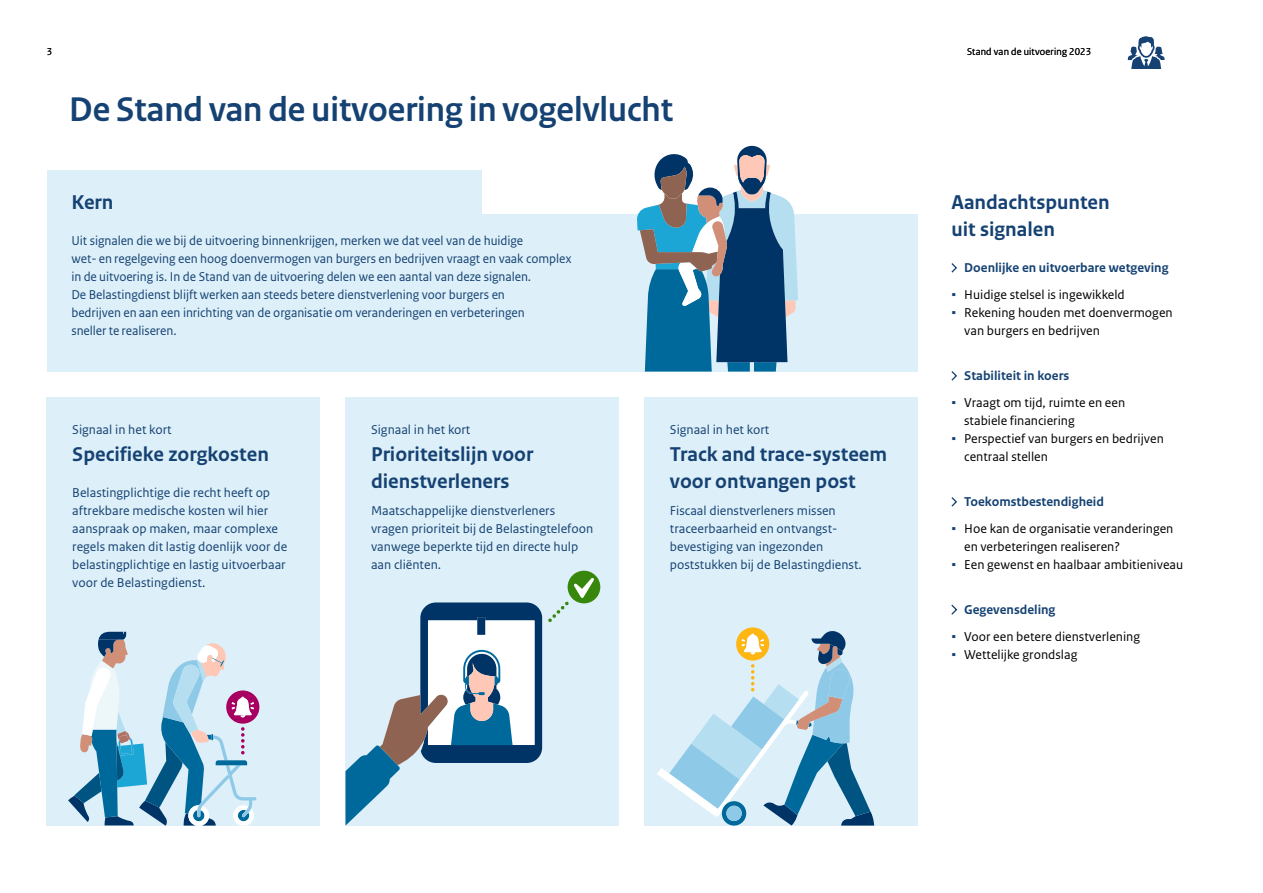
<style>
.page{position:relative;width:1263px;height:893px;background:#fff}
.page>*{position:absolute;margin:0;border:0;box-sizing:border-box;transform-origin:0 0}
.H2_Kop_Voorwoord_nie{font:700 36px "Rijksoverheid Sans Heading";color:#154273}
.H3_Kop_kader_dashboa{font:700 21px/27px "Rijksoverheid Sans Text";color:#154273}
.P_Platte_tekst_kader{font:13.5px/18px "Rijksoverheid Sans Text";color:#154273}
.t1{font:13.5px/18px "Rijksoverheid Sans Text";color:#000}
.H4_Subkop_dashboard{font:700 13.5px "Rijksoverheid Sans Text";color:#154273}
.P_Signaal_kader_dash{font:13.5px "Rijksoverheid Sans Text";color:#154273}
.t2{font:10.5px "Rijksoverheid Sans Heading";letter-spacing:.02em;color:#000}
.s1{font-family:"Impact";color:#154273}
</style>
<div class="page">
<div style="left:47px;top:170px;width:870px;height:202px;background:#ddeff8"></div>
<div style="left:482px;top:170px;width:451px;height:43px;background:#fff"></div>
<div style="left:345px;top:397px;width:274px;height:429px;background:#ddeff8"></div>
<div style="left:47px;top:397px;width:273px;height:429px;background:#ddeff8"></div>
<div style="left:644px;top:397px;width:273px;height:429px;background:#ddeff8"></div>
<svg style="left:637px;top:146px;width:161px;height:226px"></svg>
<div style="left:568px;top:571px;width:32px;height:32px;background:#38870d;border-radius:50%"></div>
<svg style="left:548px;top:578px;width:46px;height:44px"></svg>
<svg style="left:345px;top:602px;width:197px;height:224px"></svg>
<svg style="left:68px;top:632px;width:191px;height:194px"></svg>
<svg style="left:657px;top:627px;width:217px;height:199px"></svg>
<svg style="left:1128px;top:36px;width:37px;height:33px"></svg>
<svg style="left:951px;top:263px;width:6px;height:10px"></svg>
<svg style="left:951px;top:371px;width:6px;height:10px"></svg>
<svg style="left:951px;top:497px;width:6px;height:10px"></svg>
<svg style="left:951px;top:604px;width:7px;height:11px"></svg>
<p class="t2" style="left:47px;top:45px;width:7px">3</p>
<p class="t2" style="left:967px;top:45px;width:126px">Stand van de uitvoering 2023</p>
<h2 class="H2_Kop_Voorwoord_nie" style="left:69px;top:89px;width:605px">De Stand van de uitvoering in vogelvlucht</h2>
<h3 class="H3_Kop_kader_dashboa" style="left:71px;top:189px;width:44px">Kern</h3>
<p class="P_Platte_tekst_kader" style="left:71px;top:232px;width:502px">Uit signalen die we bij de uitvoering binnenkrijgen, merken we dat veel van de huidige<br>wet- en regelgeving een hoog doenvermogen van burgers en bedrijven vraagt en vaak complex in de uitvoering is. In de Stand van de uitvoering delen we een aantal van deze signalen.<br>De Belastingdienst blijft werken aan steeds betere dienstverlening voor burgers en<br>bedrijven en aan een inrichting van de organisatie om veranderingen en verbeteringen<br>sneller te realiseren.</p>
<p class="P_Signaal_kader_dash" style="left:72px;top:422px;width:101px">Signaal in het kort</p>
<h3 class="H3_Kop_kader_dashboa" style="left:72px;top:441px;width:198px">Specifieke zorgkosten</h3>
<p class="P_Platte_tekst_kader" style="left:72px;top:484px;width:216px">Belastingplichtige die recht heeft op aftrekbare medische kosten wil hier aanspraak op maken, maar complexe regels maken dit lastig doenlijk voor de belastingplichtige en lastig uitvoerbaar voor de Belastingdienst.</p>
<p class="P_Signaal_kader_dash" style="left:371px;top:422px;width:101px">Signaal in het kort</p>
<h3 class="H3_Kop_kader_dashboa" style="left:371px;top:441px;width:164px">Prioriteitslijn voor dienstverleners</h3>
<p class="P_Platte_tekst_kader" style="left:371px;top:502px;width:224px">Maatschappelijke dienstverleners vragen prioriteit bij de Belastingtelefoon vanwege beperkte tijd en directe hulp aan cliënten.</p>
<p class="P_Signaal_kader_dash" style="left:670px;top:422px;width:101px">Signaal in het kort</p>
<h3 class="H3_Kop_kader_dashboa" style="left:670px;top:441px;width:219px">Track and trace-systeem voor ontvangen post</h3>
<p class="P_Platte_tekst_kader" style="left:670px;top:502px;width:193px">Fiscaal dienstverleners missen traceerbaarheid en ontvangst&shy;bevestiging van ingezonden poststukken bij de Belastingdienst.</p>
<h3 class="H3_Kop_kader_dashboa" style="left:951px;top:189px;width:160px">Aandachtspunten uit signalen</h3>
<h4 class="H4_Subkop_dashboard" style="left:964px;top:260px;width:206px">Doenlijke en uitvoerbare wetgeving</h4>
<p class="t1" style="left:951px;top:286px;width:175px"><span class="s1">▪</span> Huidige stelsel is ingewikkeld</p>
<p class="t1" style="left:964px;top:304px;width:210px;text-indent:-13px"><span class="s1">▪</span> Rekening houden met doenvermogen van burgers en bedrijven</p>
<h4 class="H4_Subkop_dashboard" style="left:964px;top:368px;width:107px">Stabiliteit in koers</h4>
<p class="t1" style="left:964px;top:394px;width:162px;text-indent:-13px"><span class="s1">▪</span> Vraagt om tijd, ruimte en een stabiele financiering</p>
<p class="t1" style="left:964px;top:430px;width:201px;text-indent:-13px"><span class="s1">▪</span> Perspectief van burgers en bedrijven centraal stellen</p>
<h4 class="H4_Subkop_dashboard" style="left:964px;top:494px;width:141px">Toekomstbestendigheid</h4>
<p class="t1" style="left:964px;top:520px;width:211px;text-indent:-13px"><span class="s1">▪</span> Hoe kan de organisatie veranderingen en verbeteringen realiseren?</p>
<p class="t1" style="left:951px;top:556px;width:233px"><span class="s1">▪</span> Een gewenst en haalbaar ambitieniveau</p>
<h4 class="H4_Subkop_dashboard" style="left:964px;top:602px;width:93px">Gegevensdeling</h4>
<p class="t1" style="left:951px;top:628px;width:190px"><span class="s1">▪</span> Voor een betere dienstverlening</p>
<p class="t1" style="left:951px;top:646px;width:127px"><span class="s1">▪</span> Wettelijke grondslag</p>
</div>
